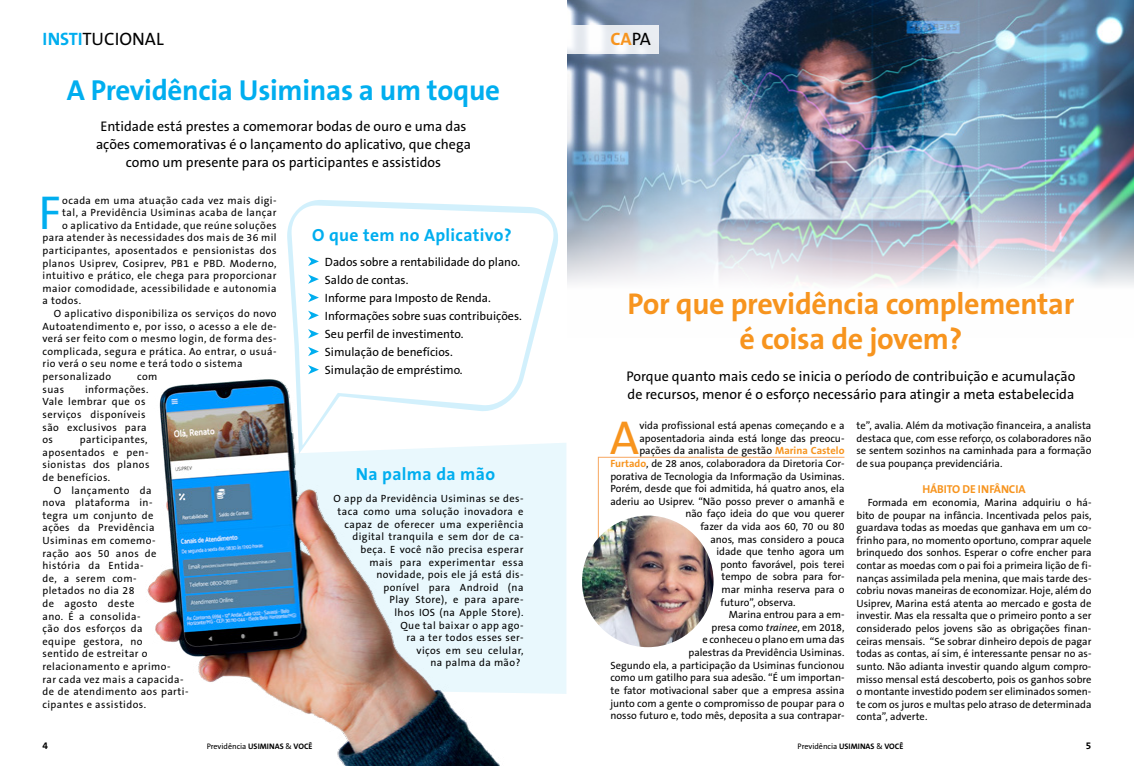
<style>
.page{position:relative;width:1134px;height:766px;background:#fff}
.page>*{position:absolute;margin:0;border:0;box-sizing:border-box;transform-origin:0 0}
.t1{font:47.8px "The Sans B5 Plain";color:#00aeef}
.t2{font:47.8px "The Sans B5 Plain";color:#f7941e}
.t3{font:700 30.2px/35.1px "The Sans B7";letter-spacing:-.01em;color:#f7941e;text-align:center}
.t4{font:700 29px "The Sans B7";letter-spacing:-.01em;color:#00aeef}
.t5{font:18px "The Sans B5 Plain";color:#000}
.t6{font:700 18px "The Sans B7";color:#f7941e}
.t7{font:700 17.6px "The Sans B7";letter-spacing:.02em;color:#00aeef}
.t8{font:14px/18px "The Sans B5 Plain";color:#000;text-align:center}
.t9{font:12px/18px "The Sans B5 Plain";color:#000}
.t10{font:700 11.5px "The Sans B7";letter-spacing:-.01em;color:#f7941e}
.t11{font:10.5px/12.6px "The Sans B5 Plain";letter-spacing:.04em;color:#000}
.t12{font:10.5px "The Sans B5 Plain";color:#000}
.t13{font:700 10px "The Sans B7";color:#000}
.t14{font:8px "The Sans B5 Plain";color:#000}
.s1{font-family:"The Sans B7";font-weight:700;color:#00aeef}
.s2{font-family:"The Sans B5 Plain";font-weight:400;color:#000}
.s3{font-family:"The Sans B7";font-weight:700;color:#f7941e}
.s4{font-style:italic}
.s5{font-family:"The Sans B7";font-weight:700}
</style>
<div class="page">
<img style="left:567px;top:0;width:567px;height:286px">
<div style="left:511px;top:443px;width:55px;height:250px;background:#e9f8fd"></div>
<img style="left:147px;top:379px;width:364px;height:386px">
<svg style="left:567px;top:26px;width:92px;height:28px;fill:#eaedf2"></svg>
<svg style="left:598px;top:456px;width:247px;height:143px"></svg>
<img style="left:582px;top:515px;width:131px;height:132px;border-radius:66px">
<svg style="left:287px;top:200px;width:272px;height:254px"></svg>
<h3 class="t5" style="left:43px;top:30px;width:123px"><span class="s1">INSTI</span>TUCIONAL</h3>
<h3 class="t4" style="left:67px;top:75px;width:435px">A Previdência Usiminas a um toque</h3>
<h3 class="t8" style="left:96px;top:118px;width:376px">Entidade está prestes a comemorar bodas de ouro e uma das ações comemorativas é o lançamento do aplicativo, que chega como um presente para os participantes e assistidos</h3>
<h1 class="t1" style="left:38px;top:188px;width:24px">F</h1>
<p class="t11" style="left:62px;top:194px;width:216px">ocada em uma atuação cada vez mais digi-</p>
<p class="t11" style="left:62px;top:206px;width:216px">tal, a Previdência Usiminas acaba de lançar</p>
<p class="t11" style="left:62px;top:219px;width:216px">o aplicativo da Entidade, que reúne soluções</p>
<p class="t11" style="left:43px;top:232px;width:236px">para atender às necessidades dos mais de 36 mil</p>
<p class="t11" style="left:43px;top:244px;width:236px">participantes, aposentados e pensionistas dos</p>
<p class="t11" style="left:43px;top:257px;width:236px">planos Usiprev, Cosiprev, PB1 e PBD. Moderno,</p>
<p class="t11" style="left:43px;top:269px;width:236px">intuitivo e prático, ele chega para proporcionar</p>
<p class="t11" style="left:43px;top:282px;width:235px">maior comodidade, acessibilidade e autonomia</p>
<p class="t11" style="left:43px;top:295px;width:40px">a todos.</p>
<p class="t11" style="left:54px;top:307px;width:224px">O aplicativo disponibiliza os serviços do novo</p>
<p class="t11" style="left:43px;top:320px;width:236px">Autoatendimento e, por isso, o acesso a ele de-</p>
<p class="t11" style="left:43px;top:332px;width:235px">verá ser feito com o mesmo login, de forma des-</p>
<p class="t11" style="left:43px;top:345px;width:236px">complicada, segura e prática. Ao entrar, o usuá-</p>
<p class="t11" style="left:43px;top:358px;width:202px">rio verá o seu nome e terá todo o sistema</p>
<p class="t11" style="left:43px;top:370px;width:70px">personalizado</p>
<p class="t11" style="left:137px;top:370px;width:22px">com</p>
<p class="t11" style="left:43px;top:383px;width:23px">suas</p>
<p class="t11" style="left:43px;top:383px;width:107px;text-indent:42px">informações.<br>Vale lembrar que os serviços disponíveis são exclusivos para os</p>
<p class="t11" style="left:43px;top:433px;width:108px;text-indent:37px">participantes, aposentados e pen&shy;sionistas dos planos de benefícios.</p>
<p class="t11" style="left:43px;top:484px;width:148px;text-indent:11px">O lançamento da<br>nova plataforma in-<br>tegra um conjunto de<br>ações da Previdência<br>Usiminas em comemo-<br>ração aos 50 anos de história da Entida-<br>de, a serem com-<br>pletados no dia 28<br>de agosto deste<br>ano. É a consolida-<br>ção dos esforços da<br>equipe gestora, no<br>sentido de estreitar o relacionamento e aprimo-<br>rar cada vez mais a capacida&shy;de de atendimento aos parti&shy;cipantes e assistidos.</p>
<h3 class="t7" style="left:312px;top:225px;width:201px">O que tem no Aplicativo?</h3>
<p class="t9" style="left:325px;top:253px;width:198px">Dados sobre a rentabilidade do plano.<br>Saldo de contas.<br>Informe para Imposto de Renda.<br>Informações sobre suas contribuições.<br>Seu perfil de investimento.<br>Simulação de benefícios.<br>Simulação de empréstimo.</p>
<h3 class="t7" style="left:356px;top:465px;width:141px">Na palma da mão</h3>
<p class="t11" style="left:333px;top:493px;width:191px">O app da Previdência Usiminas se des-</p>
<p class="t11" style="left:337px;top:505px;width:188px">taca como uma solução inovadora e</p>
<p class="t11" style="left:344px;top:518px;width:181px">capaz de oferecer uma experiência</p>
<p class="t11" style="left:352px;top:530px;width:173px">digital tranquila e sem dor de ca-</p>
<p class="t11" style="left:360px;top:543px;width:164px">beça. E você não precisa esperar</p>
<p class="t11" style="left:369px;top:556px;width:156px">mais para experimentar essa</p>
<p class="t11" style="left:376px;top:568px;width:149px">novidade, pois ele já está dis-</p>
<p class="t11" style="left:383px;top:581px;width:141px">ponível para Android (na</p>
<p class="t11" style="left:389px;top:593px;width:135px">Play Store), e para apare-</p>
<p class="t11" style="left:394px;top:606px;width:130px">lhos IOS (na Apple Store).</p>
<p class="t11" style="left:400px;top:619px;width:125px">Que tal baixar o app ago-</p>
<p class="t11" style="left:406px;top:631px;width:119px">ra a ter todos esses ser-</p>
<p class="t11" style="left:416px;top:644px;width:109px">viços em seu celular,</p>
<p class="t11" style="left:430px;top:656px;width:91px">na palma da mão?</p>
<h3 class="t6" style="left:610px;top:30px;width:42px">CA<span class="s2">PA</span></h3>
<h2 class="t3" style="left:627px;top:287px;width:448px">Por que previdência complementar é coisa de jovem?</h2>
<h3 class="t8" style="left:626px;top:367px;width:450px;text-align:left">Porque quanto mais cedo se inicia o período de contribuição e acumulação de recursos, menor é o esforço necessário para atingir a meta estabelecida</h3>
<h1 class="t2" style="left:610px;top:413px;width:31px">A</h1>
<p class="t12" style="left:639px;top:420px;width:207px">vida profissional está apenas começando e a</p>
<p class="t11" style="left:856px;top:419px;width:236px;text-align:justify">te”, avalia. Além da motivação financeira, a analista destaca que, com esse reforço, os colaboradores não se sentem sozinhos na caminhada para a formação de sua poupança previdenciária.</p>
<p class="t10" style="left:922px;top:483px;width:105px">HÁBITO DE INFÂNCIA</p>
<p class="t11" style="left:856px;top:496px;width:236px;text-align:justify;text-indent:11px">Formada em economia, Marina adquiriu o há&shy;bito de poupar na infância. Incentivada pelos pais, guardava todas as moedas que ganhava em um co&shy;frinho para, no momento oportuno, comprar aquele brinquedo dos sonhos. Esperar o cofre encher para contar as moedas com o pai foi a primeira lição de fi&shy;nanças assimilada pela menina, que mais tarde des&shy;cobriu novas maneiras de economizar. Hoje, além do Usiprev, Marina está atenta ao mercado e gosta de investir. Mas ela ressalta que o primeiro ponto a ser considerado pelos jovens são as obrigações finan&shy;ceiras mensais. “Se sobrar dinheiro depois de pagar todas as contas, aí sim, é interessante pensar no as&shy;sunto. Não adianta investir quando algum compro&shy;misso mensal está descoberto, pois os ganhos sobre o montante investido podem ser eliminados somen&shy;te com os juros e multas pelo atraso de determinada conta”, adverte.</p>
<p class="t12" style="left:639px;top:432px;width:207px">aposentadoria ainda está longe das preocu-</p>
<p class="t12" style="left:639px;top:445px;width:207px">pações da analista de gestão <span class="s3">Marina Castelo</span></p>
<p class="t12" style="left:610px;top:458px;width:236px"><span class="s3">Furtado</span>, de 28 anos, colaboradora da Diretoria Cor-</p>
<p class="t12" style="left:610px;top:470px;width:236px">porativa de Tecnologia da Informação da Usiminas.</p>
<p class="t12" style="left:610px;top:483px;width:235px">Porém, desde que foi admitida, há quatro anos, ela</p>
<p class="t12" style="left:610px;top:495px;width:235px">aderiu ao Usiprev. “Não posso prever o amanhã e</p>
<p class="t12" style="left:685px;top:508px;width:160px">não faço ideia do que vou querer</p>
<p class="t12" style="left:700px;top:521px;width:146px">fazer da vida aos 60, 70 ou 80</p>
<p class="t12" style="left:710px;top:533px;width:136px">anos, mas considero a pouca</p>
<p class="t12" style="left:716px;top:546px;width:130px">idade que tenho agora um</p>
<p class="t12" style="left:720px;top:558px;width:125px">ponto favorável, pois terei</p>
<p class="t12" style="left:721px;top:571px;width:124px">tempo de sobra para for-</p>
<p class="t12" style="left:721px;top:584px;width:125px">mar minha reserva para o</p>
<p class="t12" style="left:720px;top:596px;width:77px">futuro”, observa.</p>
<p class="t12" style="left:729px;top:609px;width:117px">Marina entrou para a em-</p>
<p class="t12" style="left:711px;top:621px;width:135px">presa como <span class="s4">trainee</span>, em 2018,</p>
<p class="t12" style="left:702px;top:634px;width:143px">e conheceu o plano em uma das</p>
<p class="t12" style="left:688px;top:647px;width:157px">palestras da Previdência Usiminas.</p>
<p class="t12" style="left:610px;top:659px;width:236px">Segundo ela, a participação da Usiminas funcionou</p>
<p class="t12" style="left:610px;top:672px;width:236px">como um gatilho para sua adesão. “É um importan-</p>
<p class="t12" style="left:610px;top:684px;width:235px">te fator motivacional saber que a empresa assina</p>
<p class="t12" style="left:610px;top:697px;width:235px">junto com a gente o compromisso de poupar para o</p>
<p class="t12" style="left:610px;top:710px;width:236px">nosso futuro e, todo mês, deposita a sua contrapar-</p>
<p class="t13" style="left:43px;top:740px;width:7px">4</p>
<p class="t14" style="left:207px;top:741px;width:107px">Previdência <span class="s5">USIMINAS</span> &amp; <span class="s5">VOCÊ</span></p>
<p class="t14" style="left:797px;top:741px;width:107px">Previdência <span class="s5">USIMINAS</span> &amp; <span class="s5">VOCÊ</span></p>
<p class="t13" style="left:1086px;top:740px;width:7px">5</p>
</div>
